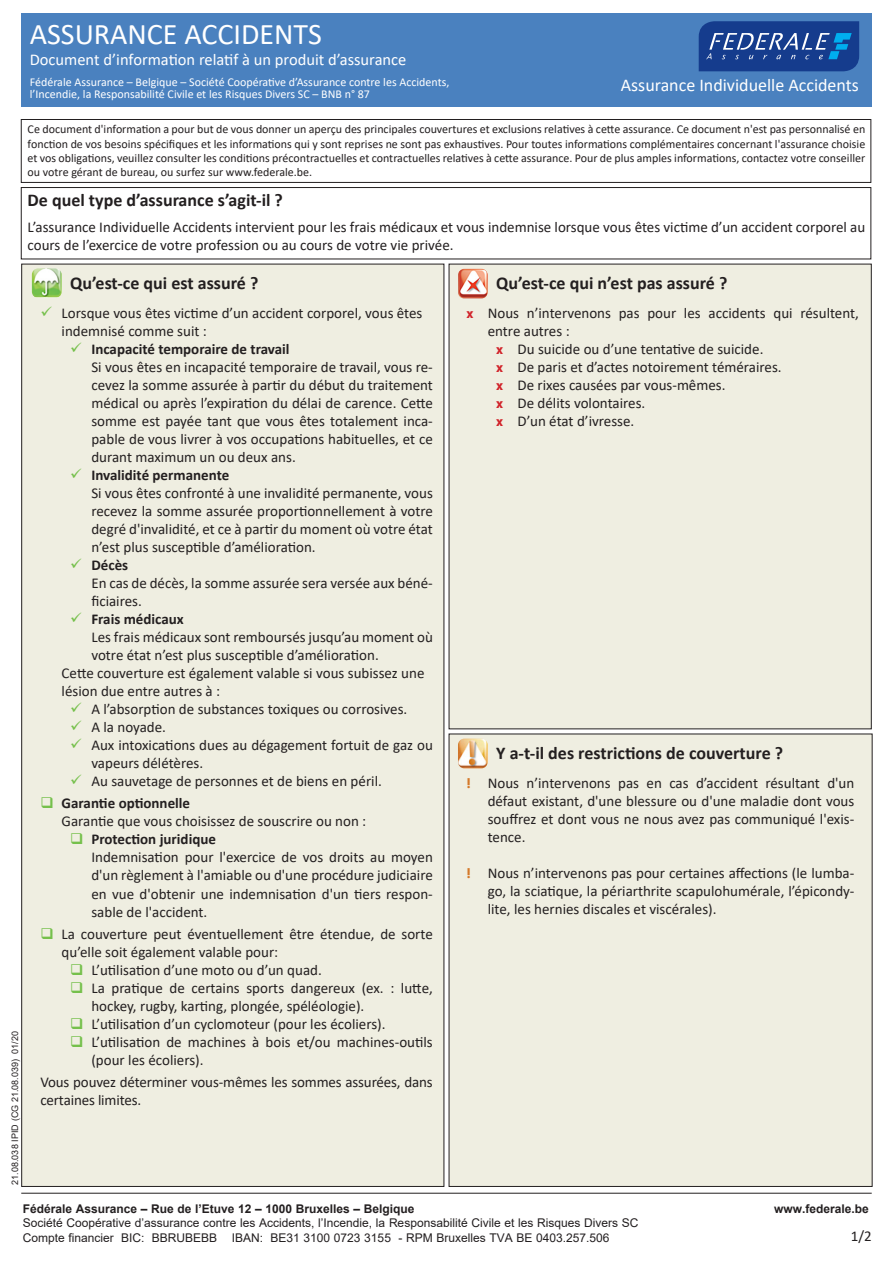
<style>
.page{position:relative;width:893px;height:1263px;background:#fff}
.page>*{position:absolute;margin:0;border:0;box-sizing:border-box;transform-origin:0 0}
.t1{font:30px "Calibri";color:#fff}
.t2{font:700 18px "Calibri";color:#231f20}
.t3{font:18px "Calibri";color:#fff}
.t4{font:16.5px "Calibri";color:#fff}
.t5{font:15px/18px "Calibri";color:#231f20}
.t6{font:700 15px "Calibri";color:#231f20}
.t7{font:12px/14.4px "Calibri";color:#231f20;text-align:justify}
.Normaal{font:12px "Arial";color:#231f20}
.t8{font:12px "Calibri";color:#fff}
.Normaal-2{font:700 12px "Arial";color:#231f20}
.Normaal-3{font:9px "Arial";color:#231f20}
.s1{color:#75c04b}
.s2{font-family:"Tw Cen";font-weight:800;font-stretch:condensed;color:#d1232a}
.s3{font-family:"Tw Cen";font-weight:800;font-stretch:condensed;color:#d4792a}
</style>
<div class="page">
<div style="left:21px;top:13px;width:851px;height:93px;background:#4a81bf"></div>
<div style="left:21px;top:119px;width:850px;height:64px;border:1px solid #231f20"></div>
<div style="left:21px;top:187px;width:850px;height:72px;border:1px solid #231f20"></div>
<div style="left:21px;top:264px;width:423px;height:923px;background:#efeee1;border:1px solid #231f20"></div>
<div style="left:449px;top:264px;width:423px;height:465px;background:#efeee1"></div>
<img style="left:32px;top:268px;width:30px;height:30px">
<img style="left:458px;top:269px;width:30px;height:29px">
<div style="left:449px;top:733px;width:424px;height:454px;background:#efeee1"></div>
<hr style="left:21px;top:1193px;width:851px;height:1px;background:#231f20">
<img style="left:458px;top:739px;width:30px;height:29px">
<svg style="left:699px;top:21px;width:160px;height:50px;background:#275099"></svg>
<p class="t1" style="left:30px;top:13px;width:294px">ASSURANCE ACCIDENTS</p>
<p class="t4" style="left:30px;top:48px;width:378px">Document d’information relatif à un produit d’assurance</p>
<p class="t8" style="left:30px;top:74px;width:421px">Fédérale Assurance – Belgique – Société Coopérative d’Assurance contre les Accidents,</p>
<p class="t8" style="left:30px;top:86px;width:342px">l’Incendie, la Responsabilité Civile et les Risques Divers SC – BNB n° 87</p>
<p class="t3" style="left:621px;top:73px;width:240px">Assurance Individuelle Accidents</p>
<p class="t7" style="left:28px;top:122px;width:839px">Ce document d'information a pour but de vous donner un aperçu des principales couvertures et exclusions relatives à cette assurance. Ce document n'est pas personnalisé en fonction de vos besoins spécifiques et les informations qui y sont reprises ne sont pas exhaustives. Pour toutes informations complémentaires concernant l'assurance choisie et vos obligations, veuillez consulter les conditions précontractuelles et contractuelles relatives à cette assurance. Pour de plus amples informations, contactez votre conseiller ou votre gérant de bureau, ou surfez sur www.federale.be.</p>
<p class="t2" style="left:28px;top:187px;width:257px">De quel type d’assurance s’agit-il ?</p>
<p class="t5" style="left:28px;top:218px;width:839px">L’assurance Individuelle Accidents intervient pour les frais médicaux et vous indemnise lorsque vous êtes victime d’un accident corporel au cours de l’exercice de votre profession ou au cours de votre vie privée.</p>
<p class="t2" style="left:70px;top:270px;width:190px">Qu’est-ce qui est assuré ?</p>
<p class="t2" style="left:496px;top:270px;width:233px">Qu’est-ce qui n’est pas assuré ?</p>
<p class="t5" style="left:40px;top:304px;width:384px"><span class="s1">✓</span> Lorsque vous êtes victime d’un accident corporel, vous êtes</p>
<p class="t5" style="left:62px;top:322px;width:147px">indemnisé comme suit :</p>
<p class="t6" style="left:70px;top:339px;width:221px"><span class="s1">✓</span> Incapacité temporaire de travail</p>
<p class="t5" style="left:91px;top:358px;width:343px;text-align:justify">Si vous êtes en incapacité temporaire de travail, vous re&shy;cevez la somme assurée à partir du début du traitement médical ou après l’expiration du délai de carence. Cette somme est payée tant que vous êtes totalement inca&shy;pable de vous livrer à vos occupations habituelles, et ce durant maximum un ou deux ans.</p>
<p class="t6" style="left:70px;top:465px;width:161px"><span class="s1">✓</span> Invalidité permanente</p>
<p class="t5" style="left:91px;top:484px;width:343px;text-align:justify">Si vous êtes confronté à une invalidité permanente, vous recevez la somme assurée proportionnellement à votre degré d'invalidité, et ce à partir du moment où votre état n’est plus susceptible d’amélioration.</p>
<p class="t6" style="left:70px;top:555px;width:60px"><span class="s1">✓</span> Décès</p>
<p class="t5" style="left:91px;top:574px;width:343px">En cas de décès, la somme assurée sera versée aux béné&shy;ficiaires.</p>
<p class="t6" style="left:70px;top:609px;width:115px"><span class="s1">✓</span> Frais médicaux</p>
<p class="t5" style="left:91px;top:628px;width:343px">Les frais médicaux sont remboursés jusqu’au moment où votre état n’est plus susceptible d’amélioration.</p>
<p class="t5" style="left:62px;top:664px;width:364px">Cette couverture est également valable si vous subissez une</p>
<p class="t5" style="left:62px;top:682px;width:160px">lésion due entre autres à :</p>
<p class="t5" style="left:70px;top:700px;width:339px"><span class="s1">✓</span> A l’absorption de substances toxiques ou corrosives.</p>
<p class="t5" style="left:70px;top:718px;width:97px"><span class="s1">✓</span> A la noyade.</p>
<p class="t5" style="left:70px;top:736px;width:364px"><span class="s1">✓</span> Aux intoxications dues au dégagement fortuit de gaz ou</p>
<p class="t5" style="left:91px;top:754px;width:113px">vapeurs délétères.</p>
<p class="t5" style="left:70px;top:772px;width:313px"><span class="s1">✓</span> Au sauvetage de personnes et de biens en péril.</p>
<p class="t6" style="left:40px;top:793px;width:151px"><span class="s1">❑</span> Garantie optionnelle</p>
<p class="t5" style="left:62px;top:812px;width:306px">Garantie que vous choisissez de souscrire ou non :</p>
<p class="t6" style="left:70px;top:829px;width:147px"><span class="s1">❑</span> Protection juridique</p>
<p class="t5" style="left:91px;top:848px;width:343px;text-align:justify">Indemnisation pour l'exercice de vos droits au moyen d'un règlement à l'amiable ou d'une procédure judiciaire en vue d'obtenir une indemnisation d'un tiers respon-</p>
<p class="t5" style="left:91px;top:902px;width:117px">sable de l'accident.</p>
<p class="t5" style="left:40px;top:924px;width:394px"><span class="s1">❑</span> La couverture peut éventuellement être étendue, de sorte</p>
<p class="t5" style="left:62px;top:942px;width:218px">qu’elle soit également valable pour:</p>
<p class="t5" style="left:70px;top:960px;width:253px"><span class="s1">❑</span> L’utilisation d’une moto ou d’un quad.</p>
<p class="t5" style="left:70px;top:978px;width:364px"><span class="s1">❑</span> La pratique de certains sports dangereux (ex. : lutte,</p>
<p class="t5" style="left:91px;top:996px;width:274px">hockey, rugby, karting, plongée, spéléologie).</p>
<p class="t5" style="left:70px;top:1014px;width:317px"><span class="s1">❑</span> L’utilisation d’un cyclomoteur (pour les écoliers).</p>
<p class="t5" style="left:91px;top:1032px;width:343px;text-indent:-21px"><span class="s1">❑</span> L’utilisation de machines à bois et/ou machines-outils (pour les écoliers).</p>
<p class="t5" style="left:40px;top:1073px;width:394px">Vous pouvez déterminer vous-mêmes les sommes assurées, dans certaines limites.</p>
<p class="t5" style="left:466px;top:303px;width:394px"><span class="s2">x</span> Nous n’intervenons pas pour les accidents qui résultent,</p>
<p class="t5" style="left:488px;top:321px;width:83px">entre autres :</p>
<p class="t5" style="left:496px;top:339px;width:269px"><span class="s2">x</span> Du suicide ou d’une tentative de suicide.</p>
<p class="t5" style="left:496px;top:357px;width:287px"><span class="s2">x</span> De paris et d’actes notoirement téméraires.</p>
<p class="t5" style="left:496px;top:375px;width:231px"><span class="s2">x</span> De rixes causées par vous-mêmes.</p>
<p class="t5" style="left:496px;top:393px;width:151px"><span class="s2">x</span> De délits volontaires.</p>
<p class="t5" style="left:496px;top:411px;width:140px"><span class="s2">x</span> D’un état d’ivresse.</p>
<p class="t2" style="left:496px;top:740px;width:288px">Y a-t-il des restrictions de couverture ?</p>
<p class="t5" style="left:488px;top:773px;width:368px;text-align:justify;text-indent:-21px"><span class="s3">!</span> Nous n’intervenons pas en cas d’accident résultant d'un défaut existant, d'une blessure ou d'une maladie dont vous souffrez et dont vous ne nous avez pas communiqué l'exis&shy;tence.</p>
<p class="t5" style="left:488px;top:863px;width:368px;text-align:justify;text-indent:-21px"><span class="s3">!</span> Nous n’intervenons pas pour certaines affections (le lumba&shy;go, la sciatique, la périarthrite scapulohumérale, l’épicondy&shy;lite, les hernies discales et viscérales).</p>
<p class="Normaal-3" style="left:9px;top:1184px;width:155px;rotate:-90deg">21.08.038 IPID (CG 21.08.039) 01/20</p>
<p class="Normaal-2" style="left:23px;top:1200px;width:393px">Fédérale Assurance – Rue de l’Etuve 12 – 1000 Bruxelles – Belgique</p>
<p class="Normaal-2" style="left:774px;top:1200px;width:96px">www.federale.be</p>
<p class="Normaal" style="left:23px;top:1215px;width:617px">Société Coopérative d’assurance contre les Accidents, l’Incendie, la Responsabilité Civile et les Risques Divers SC</p>
<p class="Normaal" style="left:23px;top:1229px;width:588px">Compte financier BIC: BBRUBEBB IBAN: BE31 3100 0723 3155 - RPM Bruxelles TVA BE 0403.257.506</p>
<p class="t5" style="left:851px;top:1226px;width:22px">1/2</p>
</div>
